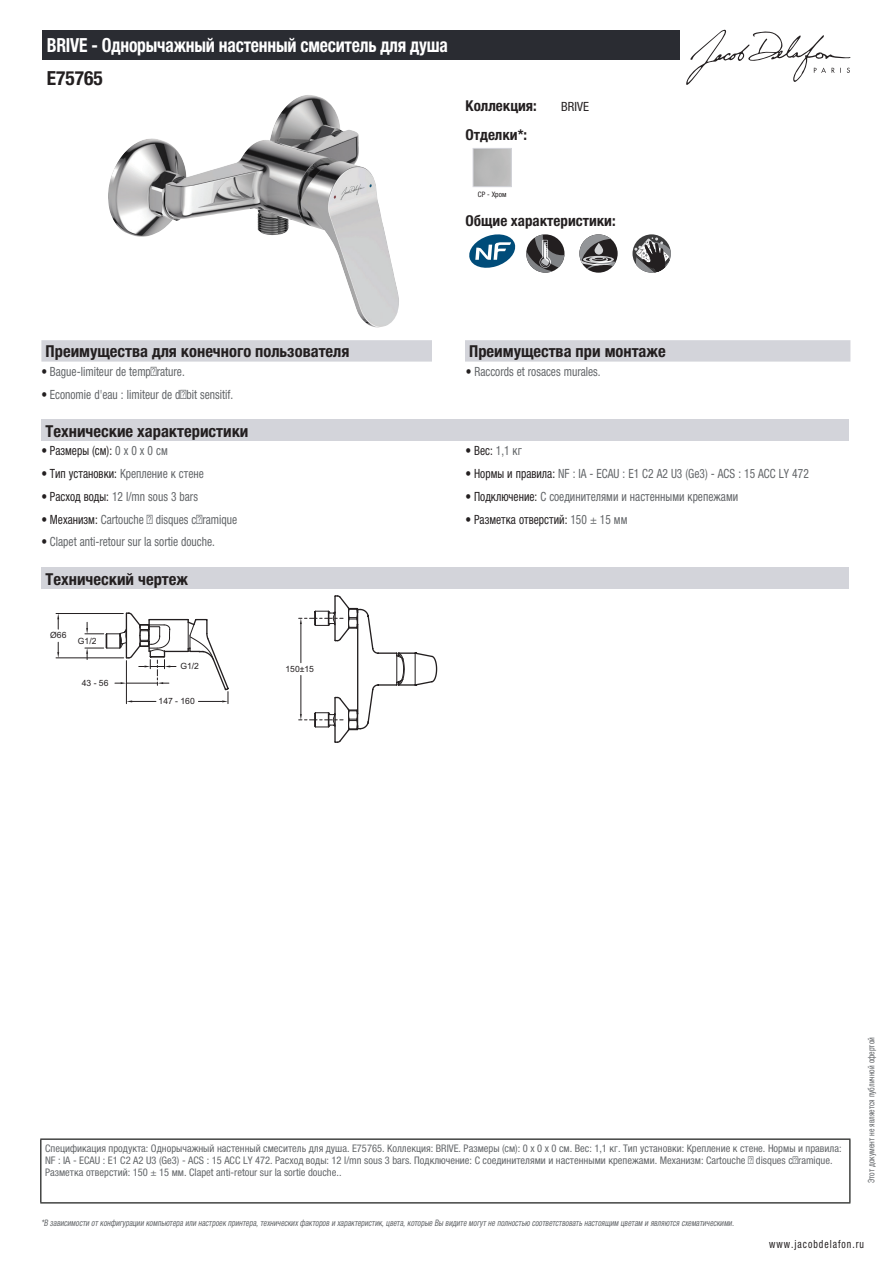
<style>
.page{position:relative;width:893px;height:1263px;background:#fff}
.page>*{position:absolute;margin:0;border:0;box-sizing:border-box;transform-origin:0 0}
.t1{font:700 condensed 19.5px "Helvetica Neue LTCYR";letter-spacing:-.01em;color:#fff;scale:.9 1}
.t2{font:700 condensed 19.5px "Helvetica Neue LTCYR";color:#231f20}
.t3{font:700 condensed 16.5px "Helvetica Neue LTCYR";color:#231f20}
.t4{font:700 condensed 15px "Helvetica Neue LTCYR";color:#231f20}
.t5{font:condensed 12.75px "Helvetica Neue LTCYR";color:#626568;scale:.9 1}
.t6{font:condensed 12.75px "Helvetica Neue LTCYR";color:#231f20;scale:.9 1}
.t7{font:condensed 12.75px "Helvetica Neue LTCYR";color:#231f20}
.t8{font:condensed 11.25px "Helvetica Neue LTCYR";letter-spacing:.1em;color:#231f20;scale:.87 1}
.t9{font:condensed 10.5px/12px "Helvetica Neue LTCYR";color:#626568}
.t10{font:italic condensed 9px "Helvetica Neue LTCYR";color:#626568;scale:.87 1}
.t11{font:condensed 9px "Helvetica Neue LTCYR";color:#626568;scale:.87 1}
.t12{font:8.55px "Arial";color:#231f20}
.t13{font:condensed 7.5px "Helvetica Neue LTCYR";color:#231f20}
.s1{color:#231f20}
.s2{color:#626568}
</style>
<div class="page">
<svg style="left:686px;top:30px;width:164px;height:55px"></svg>
<img style="left:108px;top:95px;width:291px;height:233px">
<div style="left:473px;top:148px;width:39px;height:39px;border:1px solid #d3d4da"></div>
<svg style="left:469px;top:234px;width:46px;height:34px"></svg>
<svg style="left:526px;top:235px;width:38px;height:38px"></svg>
<svg style="left:579px;top:234px;width:39px;height:39px"></svg>
<svg style="left:579px;top:234px;width:37px;height:35px"></svg>
<svg style="left:632px;top:234px;width:39px;height:39px"></svg>
<svg style="left:634px;top:237px;width:37px;height:36px"></svg>
<div style="left:41px;top:340px;width:809px;height:22px;background:#d3d4da"></div>
<div style="left:432px;top:340px;width:33px;height:22px;background:#fff"></div>
<div style="left:41px;top:420px;width:808px;height:21px;background:#d3d4da"></div>
<div style="left:41px;top:567px;width:808px;height:22px;background:#d3d4da"></div>
<hr style="left:56px;top:613px;width:67px;height:1px;background:#231f20">
<hr style="left:56px;top:658px;width:68px;height:1px;background:#231f20">
<svg style="left:57px;top:614px;width:2px;height:15px"></svg>
<svg style="left:57px;top:642px;width:2px;height:16px"></svg>
<svg style="left:85px;top:595px;width:352px;height:148px"></svg>
<div style="left:43px;top:30px;width:637px;height:30px;background:#2a2c32"></div>
<hr style="left:40px;top:1138px;width:810px;height:2px;background:#040503">
<hr style="left:40px;top:1140px;width:1px;height:62px;background:#040503">
<hr style="left:849px;top:1140px;width:1px;height:62px;background:#040503">
<hr style="left:40px;top:1202px;width:810px;height:1px;background:#040503">
<h1 class="t1" style="left:47px;top:34px;width:447px">BRIVE - Однорычажный настенный смеситель для душа</h1>
<h1 class="t2" style="left:47px;top:67px;width:58px">E75765</h1>
<h3 class="t4" style="left:466px;top:97px;width:73px">Коллекция:</h3>
<p class="t7" style="left:561px;top:99px;width:29px">BRIVE</p>
<h3 class="t4" style="left:466px;top:126px;width:63px">Отделки*:</h3>
<p class="t13" style="left:478px;top:190px;width:30px">CP - Хром</p>
<h3 class="t4" style="left:466px;top:212px;width:152px">Общие характеристики:</h3>
<h2 class="t3" style="left:46px;top:342px;width:305px">Преимущества для конечного пользователя</h2>
<h2 class="t3" style="left:469px;top:342px;width:198px">Преимущества при монтаже</h2>
<p class="t5" style="left:41px;top:364px;width:161px"><span class="s1">•</span> Bague-limiteur de température.</p>
<p class="t5" style="left:466px;top:364px;width:151px"><span class="s1">•</span> Raccords et rosaces murales.</p>
<p class="t5" style="left:41px;top:387px;width:215px"><span class="s1">•</span> Economie d'eau : limiteur de débit sensitif.</p>
<h2 class="t3" style="left:46px;top:422px;width:204px">Технические характеристики</h2>
<p class="t6" style="left:41px;top:444px;width:142px">• Размеры (см): <span class="s2">0 x 0 x 0 см</span></p>
<p class="t6" style="left:466px;top:444px;width:64px">• Вес: <span class="s2">1,1 кг</span></p>
<p class="t5" style="left:41px;top:466px;width:182px"><span class="s1">• Тип установки:</span> Крепление к стене</p>
<p class="t5" style="left:466px;top:466px;width:383px"><span class="s1">• Нормы и правила:</span> NF : IA - ECAU : E1 C2 A2 U3 (Ge3) - ACS : 15 ACC LY 472</p>
<p class="t5" style="left:41px;top:489px;width:176px"><span class="s1">• Расход воды:</span> 12 l/mn sous 3 bars</p>
<p class="t5" style="left:466px;top:489px;width:304px"><span class="s1">• Подключение:</span> С соединителями и настенными крепежами</p>
<p class="t5" style="left:41px;top:512px;width:219px"><span class="s1">• Механизм:</span> Cartouche à disques céramique</p>
<p class="t6" style="left:466px;top:512px;width:181px">• Разметка отверстий: <span class="s2">150 ± 15 мм</span></p>
<p class="t5" style="left:41px;top:535px;width:194px"><span class="s1">•</span> Clapet anti-retour sur la sortie douche.</p>
<h2 class="t3" style="left:46px;top:570px;width:144px">Технический чертеж</h2>
<p class="t12" style="left:50px;top:630px;width:18px">Ø66</p>
<p class="t12" style="left:78px;top:635px;width:20px">G1/2</p>
<p class="t12" style="left:82px;top:677px;width:28px">43 - 56</p>
<p class="t12" style="left:180px;top:660px;width:20px">G1/2</p>
<p class="t12" style="left:159px;top:695px;width:38px">147 - 160</p>
<p class="t12" style="left:285px;top:663px;width:30px">150±15</p>
<p class="t9" style="left:45px;top:1142px;width:798px">Спецификация продукта: Однорычажный настенный смеситель для душа. E75765. Коллекция: BRIVE. Размеры (см): 0 x 0 x 0 см. Вес: 1,1 кг. Тип установки: Крепление к стене. Нормы и правила:<br>NF : IA - ECAU : E1 C2 A2 U3 (Ge3) - ACS : 15 ACC LY 472. Расход воды: 12 l/mn sous 3 bars. Подключение: С соединителями и настенными крепежами. Механизм: Cartouche à disques céramique.<br>Разметка отверстий: 150 ± 15 мм. Clapet anti-retour sur la sortie douche..</p>
<p class="t10" style="left:41px;top:1218px;width:800px">*В зависимости отконфигурации компьютера или настроек принтера,техническихфакторов и характеристик,цвета,которые Вы видите могутне полностью соответствоватьнастоящим цветам и являются схематическими.</p>
<p class="t11" style="left:866px;top:1183px;width:169px;rotate:-90deg">Этот документ не является публичной офертой</p>
<p class="t8" style="left:769px;top:1237px;width:110px">www.jacobdelafon.ru</p>
</div>
